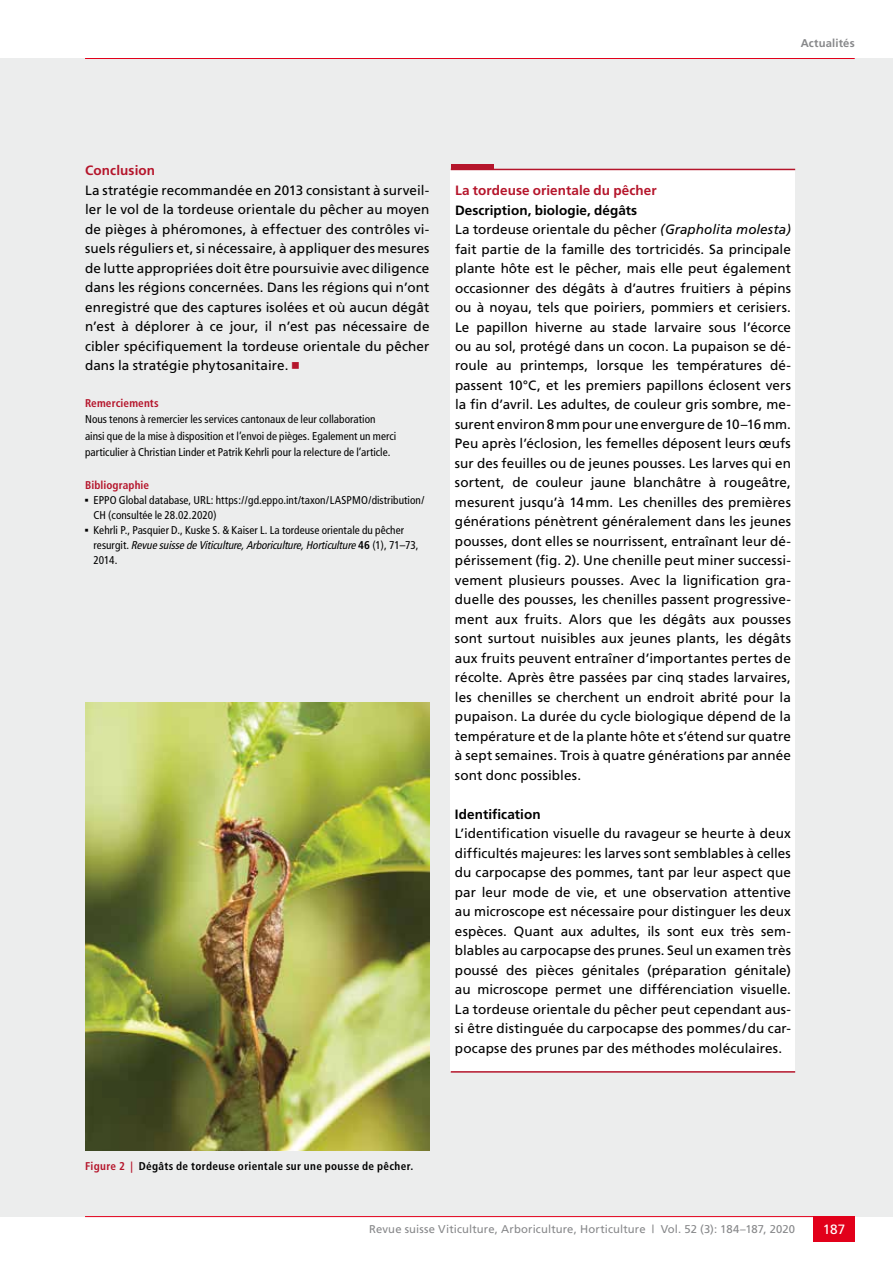
<style>
.page{position:relative;width:893px;height:1263px;background:#fff}
.page>*{position:absolute;margin:0;border:0;box-sizing:border-box;transform-origin:0 0}
.t1{font:13.5px/19.5px "Frutiger";letter-spacing:.005em;color:#000;text-align:justify}
.t2{font:700 13.5px "Frutiger";letter-spacing:.005em;color:#b5152b}
.t3{font:700 13.5px "Frutiger";letter-spacing:.005em;color:#000}
.t4{font:13.5px "Frutiger";color:#fff}
.t5{font:condensed 11.25px/16.5px "Frutiger";letter-spacing:.005em;color:#000}
.t6{font:11.25px "Frutiger";letter-spacing:.015em;color:#87888a}
.t7{font:italic condensed 11.25px "Frutiger";letter-spacing:-.005em;color:#000}
.t8{font:700 condensed 11.25px "Frutiger";letter-spacing:.03em;color:#000}
.t9{font:700 condensed 11.25px "Frutiger";letter-spacing:.01em;color:#b5152b}
.t10{font:700 11.25px "Frutiger";letter-spacing:.015em;color:#87888a}
.s1{font-family:"Universal Newswith Comm Pi";font-stretch:normal}
.s2{font-style:normal}
.s3{font-weight:700;font-style:normal}
.s4{font-weight:700}
.s5{font-style:italic}
.s6{color:#b5152b}
</style>
<div class="page">
<div style="left:0;top:58px;width:893px;height:1158px;background:#eceded"></div>
<hr style="left:85px;top:1216px;width:770px;height:1px;background:#e2001a">
<div style="left:813px;top:1216px;width:42px;height:26px;background:#e2001a"></div>
<hr style="left:85px;top:58px;width:770px;height:1px;background:#e2001a">
<div style="left:451px;top:169px;width:344px;height:903px;background:#fff"></div>
<img style="left:85px;top:702px;width:344px;height:449px">
<div style="left:451px;top:164px;width:42px;height:5px;background:#b5152b"></div>
<hr style="left:451px;top:169px;width:344px;height:1px;background:#b5152b">
<hr style="left:451px;top:1071px;width:344px;height:2px;background:#b5152b">
<p class="t10" style="left:801px;top:37px;width:56px">Actualités</p>
<p class="t2" style="left:85px;top:163px;width:72px">Conclusion</p>
<p class="t1" style="left:85px;top:180px;width:346px">La stratégie recommandée en 2013 consistant à surveil&shy;ler le vol de la tordeuse orientale du pêcher au moyen de pièges à phéromones, à effectuer des contrôles vi&shy;suels réguliers et, si nécessaire, à appliquer des mesures de lutte appropriées doit être poursuivie avec diligence dans les régions concernées. Dans les régions qui n’ont enregistré que des captures isolées et où aucun dégât n’est à déplorer à ce jour, il n’est pas nécessaire de cibler spécifiquement la tordeuse orientale du pêcher dans la stratégie phytosanitaire.</p>
<p class="t9" style="left:85px;top:396px;width:75px">Remerciements</p>
<p class="t5" style="left:85px;top:411px;width:313px">Nous tenons à remercier les services cantonaux de leur collaboration ainsi que de la mise à disposition et l’envoi de pièges. Egalement un merci particulier à Christian Linder et Patrik Kehrli pour la relecture de l’article.</p>
<p class="t9" style="left:85px;top:478px;width:66px">Bibliographie</p>
<p class="t5" style="left:85px;top:492px;width:341px"><span class="s1">b</span> EPPO Global database, URL: https://gd.eppo.int/taxon/LASPMO/distribution/</p>
<p class="t5" style="left:94px;top:507px;width:125px">CH (consultée le 28.02.2020)</p>
<p class="t5" style="left:85px;top:522px;width:321px"><span class="s1">b</span> Kehrli P., Pasquier D., Kuske S. &amp; Kaiser L. La tordeuse orientale du pêcher</p>
<p class="t7" style="left:94px;top:539px;width:327px"><span class="s2">resurgit.</span> Revue suisse de Viticulture, Arboriculture, Horticulture <span class="s3">46</span> <span class="s2">(1), 71–73,</span></p>
<p class="t5" style="left:94px;top:552px;width:25px">2014.</p>
<p class="t2" style="left:455px;top:182px;width:203px">La tordeuse orientale du pêcher</p>
<p class="t1" style="left:455px;top:200px;width:337px;text-align:left"><span class="s4">Description, biologie, dégâts<br></span>La tordeuse orientale du pêcher <span class="s5">(Grapholita molesta) </span>fait partie de la famille des tortricidés. Sa principale plante hôte est le pêcher, mais elle peut également occasionner des dégâts à d’autres fruitiers à pépins ou à noyau, tels que poiriers, pommiers et cerisiers.<br>Le papillon hiverne au stade larvaire sous l’écorce ou au sol, protégé dans un cocon. La pupaison se dé&shy;roule au printemps, lorsque les températures dé&shy;passent 10°C, et les premiers papillons éclosent vers la fin d’avril. Les adultes, de couleur gris sombre, me&shy;surent environ 8mm pour une envergure de 10–16mm.<br>Peu après l’éclosion, les femelles déposent leurs œufs sur des feuilles ou de jeunes pousses. Les larves qui en sortent, de couleur jaune blanchâtre à rougeâtre, mesurent jusqu’à 14mm. Les chenilles des premières générations pénètrent généralement dans les jeunes pousses, dont elles se nourrissent, entraînant leur dé&shy;périssement (fig. 2). Une chenille peut miner successi&shy;vement plusieurs pousses. Avec la lignification gra&shy;duelle des pousses, les chenilles passent progressive&shy;ment aux fruits. Alors que les dégâts aux pousses sont surtout nuisibles aux jeunes plants, les dégâts aux fruits peuvent entraîner d’importantes pertes de récolte. Après être passées par cinq stades larvaires, les chenilles se cherchent un endroit abrité pour la pupaison. La durée du cycle biologique dépend de la température et de la plante hôte et s’étend sur quatre à sept semaines. Trois à quatre générations par année sont donc possibles.</p>
<p class="t3" style="left:455px;top:806px;width:87px">Identification</p>
<p class="t1" style="left:455px;top:824px;width:337px">L’identification visuelle du ravageur se heurte à deux difficultés majeures: les larves sont semblables à celles du carpocapse des pommes, tant par leur aspect que par leur mode de vie, et une observation attentive au microscope est nécessaire pour distinguer les deux espèces. Quant aux adultes, ils sont eux très sem&shy;blables au carpocapse des prunes. Seul un examen très poussé des pièces génitales (préparation génitale) au microscope permet une différenciation visuelle.<br>La tordeuse orientale du pêcher peut cependant aus&shy;si être distinguée du carpocapse des pommes/du car&shy;pocapse des prunes par des méthodes moléculaires.</p>
<p class="t8" style="left:85px;top:1159px;width:330px"><span class="s6">Figure 2 |</span> Dégâts de tordeuse orientale sur une pousse de pêcher.</p>
<p class="t6" style="left:369px;top:1223px;width:428px">Revue suisse Viticulture, Arboriculture, Horticulture | Vol. 52 (3): 184–187, 2020</p>
<p class="t4" style="left:823px;top:1221px;width:24px">187</p>
</div>
